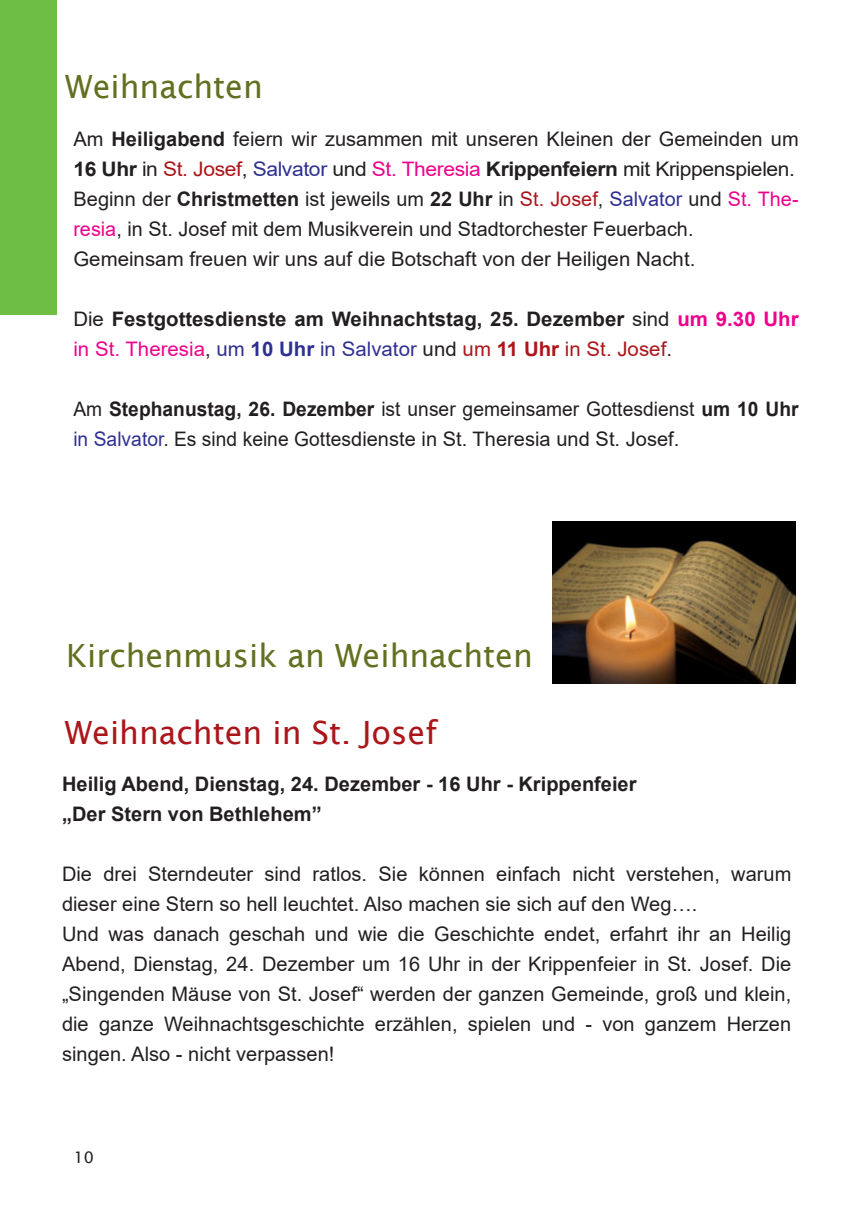
<style>
.page{position:relative;width:857px;height:1225px;background:#fff}
.page>*{position:absolute;margin:0;border:0;box-sizing:border-box;transform-origin:0 0}
.t1{font:32px "Lucida Sans";color:#637021}
.t2{font:32px "Lucida Sans";color:#ab161a}
.t3{font:20px/30px "Arial";letter-spacing:.005em;color:#231f20}
.t4{font:700 20px/30px "Arial";color:#231f20}
.t5{font:20px/30px "Arial";letter-spacing:.005em;color:#231f20;scale:.96 1}
.t6{font:16px "Lucida Sans";color:#231f20}
.s1{font-weight:700}
.s2{color:#ab161a}
.s3{color:#2e3092}
.s4{color:#ed028c}
.s5{font-weight:400}
.s6{font-weight:400;color:#ed028c}
.s7{font-weight:400;color:#2e3092}
.s8{font-weight:400;color:#ab161a}
</style>
<div class="page">
<div style="left:0;top:0;width:57px;height:315px;background:#6ebe44"></div>
<img style="left:552px;top:521px;width:243px;height:162px">
<h1 class="t1" style="left:65px;top:73px;width:199px">Weihnachten</h1>
<p class="t3" style="left:73px;top:124px;width:726px">Am <span class="s1">Heiligabend</span> feiern wir zusammen mit unseren Kleinen der Gemeinden um <span class="s1">16 Uhr</span> in <span class="s2">St. Josef</span>, <span class="s3">Salvator</span> und <span class="s4">St. Theresia</span> <span class="s1">Krippenfeiern</span> mit Krippenspielen.<br>Beginn der <span class="s1">Christmetten</span> ist jeweils um <span class="s1">22 Uhr</span> in <span class="s2">St. Josef</span>, <span class="s3">Salvator</span> und <span class="s4">St. The&shy;resia</span>, in St. Josef mit dem Musikverein und Stadtorchester Feuerbach.<br>Gemeinsam freuen wir uns auf die Botschaft von der Heiligen Nacht.</p>
<p class="t4" style="left:73px;top:304px;width:726px"><span class="s5">Die</span> Festgottesdienste am Weihnachtstag, 25. Dezember <span class="s5">sind</span> <span class="s4">um 9.30 Uhr </span><span class="s6">in St. Theresia</span><span class="s5">,</span> <span class="s7">um</span> <span class="s3">10 Uhr</span> <span class="s7">in Salvator</span> <span class="s5">und</span> <span class="s8">um</span> <span class="s2">11 Uhr</span> <span class="s8">in St. Josef</span><span class="s5">.</span></p>
<p class="t5" style="left:73px;top:394px;width:756px">Am <span class="s1">Stephanustag, 26. Dezember</span> ist unser gemeinsamer Gottesdienst <span class="s1">um 10 Uhr </span><span class="s3">in Salvator</span>. Es sind keine Gottesdienste in St. Theresia und St. Josef.</p>
<h1 class="t1" style="left:66px;top:642px;width:468px">Kirchenmusik an Weihnachten</h1>
<h1 class="t2" style="left:65px;top:719px;width:373px">Weihnachten in St. Josef</h1>
<p class="t4" style="left:62px;top:769px;width:575px">Heilig Abend, Dienstag, 24. Dezember - 16 Uhr - Krippenfeier „Der Stern von Bethlehem”</p>
<p class="t3" style="left:62px;top:859px;width:730px">Die drei Sterndeuter sind ratlos. Sie können einfach nicht verstehen, warum dieser eine Stern so hell leuchtet. Also machen sie sich auf den Weg….<br>Und was danach geschah und wie die Geschichte endet, erfahrt ihr an Heilig Abend, Dienstag, 24. Dezember um 16 Uhr in der Krippenfeier in St. Josef. Die „Singenden Mäuse von St. Josef“ werden der ganzen Gemeinde, groß und klein, die ganze Weihnachtsgeschichte erzählen, spielen und - von ganzem Herzen singen. Also - nicht verpassen!</p>
<p class="t6" style="left:74px;top:1150px;width:22px">10</p>
</div>
